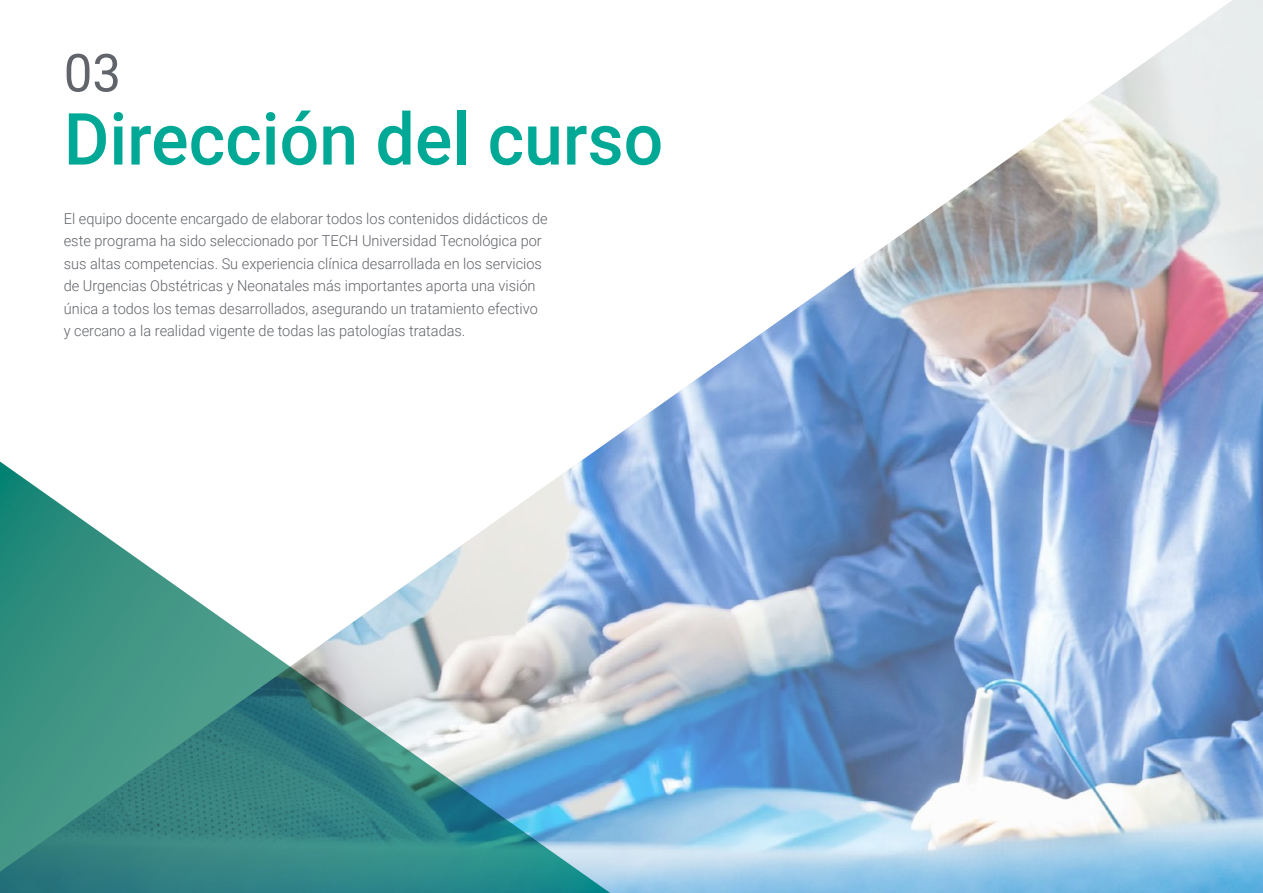
<style>
.page{position:relative;width:1263px;height:893px;background:#fff}
.page>*{position:absolute;margin:0;border:0;box-sizing:border-box;transform-origin:0 0}
.t1{font:500 72px "Roboto";color:#00a996}
.t2{font:52.5px "Roboto";color:#61646a}
.t3{font:300 15px/22.5px "Roboto";color:#61646a}
</style>
<div class="page">
<img style="left:602px;top:0;width:661px;height:893px">
<svg style="left:0;top:446px;width:640px;height:447px"></svg>
<h2 class="t2" style="left:64px;top:36px;width:59px">03</h2>
<h1 class="t1" style="left:64px;top:89px;width:601px">Dirección del curso</h1>
<p class="t3" style="left:64px;top:207px;width:485px">El equipo docente encargado de elaborar todos los contenidos didácticos de este programa ha sido seleccionado por TECH Universidad Tecnológica por sus altas competencias. Su experiencia clínica desarrollada en los servicios de Urgencias Obstétricas y Neonatales más importantes aporta una visión única a todos los temas desarrollados, asegurando un tratamiento efectivo y cercano a la realidad vigente de todas las patologías tratadas.</p>
</div>
